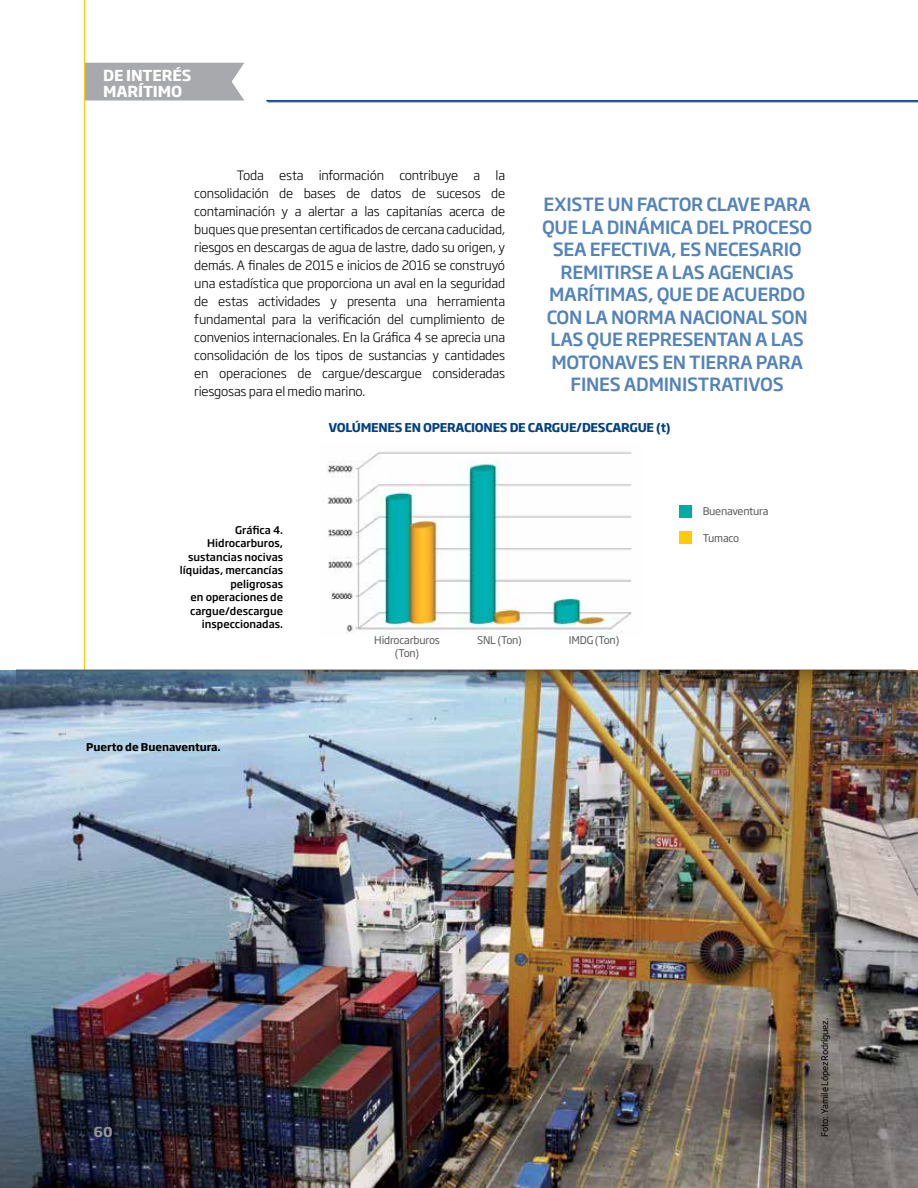
<style>
.page{position:relative;width:918px;height:1188px;background:#fff}
.page>*{position:absolute;margin:0;border:0;box-sizing:border-box;transform-origin:0 0}
.t1{font:500 18px/22.5px "Soho Gothic Pro";letter-spacing:-.015em;color:#5383b8;text-align:center}
.t2{font:700 15px/16.2px "Soho Gothic Pro";letter-spacing:-.01em;color:#fff}
.t3{font:700 13.5px "Soho Gothic Pro";color:#939598}
.t4{font:300 12.75px/18px "Soho Gothic Pro";letter-spacing:-.015em;color:#000;text-align:justify}
.t5{font:700 12px "Soho Gothic Pro";letter-spacing:-.02em;color:#004282}
.t6{font:500 10.5px/13.5px "Soho Gothic Pro";color:#000;text-align:right}
.t7{font:10.5px/13.5px "Soho Gothic Pro";letter-spacing:-.02em;color:#58595b;text-align:center}
.t8{font:700 10.5px "Soho Gothic Pro";color:#000}
.t9{font:9px "Soho Gothic Pro";letter-spacing:-.02em;color:#000}
</style>
<div class="page">
<img style="left:327px;top:451px;width:305px;height:183px">
<svg style="left:85px;top:63px;width:159px;height:38px;background:#abadaf"></svg>
<hr style="left:84px;top:0;width:1px;height:1188px;background:#ffcb05">
<hr style="left:266px;top:100px;width:652px;height:1px;background:#023f88">
<img style="left:0;top:670px;width:918px;height:518px">
<hr style="left:268px;top:101px;width:650px;height:1px;background:#023f88">
<div style="left:679px;top:505px;width:13px;height:13px;background:#00aaa6"></div>
<div style="left:679px;top:531px;width:13px;height:13px;background:#ffcb05"></div>
<img style="left:17px;top:669px;width:879px;height:41px">
<p class="t2" style="left:103px;top:66px;width:90px">DE INTERÉS<br>MARÍTIMO</p>
<p class="t4" style="left:194px;top:166px;width:312px;text-indent:43px">Toda esta información contribuye a la consolidación de bases de datos de sucesos de contaminación y a alertar a las capitanías acerca de buques que presentan certificados de cercana caducidad, riesgos en descargas de agua de lastre, dado su origen, y demás. A finales de 2015 e inicios de 2016 se construyó una estadística que proporciona un aval en la seguridad de estas actividades y presenta una herramienta fundamental para la verificación del cumplimiento de convenios internacionales. En la Gráfica 4 se aprecia una consolidación de los tipos de sustancias y cantidades en operaciones de cargue/descargue consideradas riesgosas para el medio marino.</p>
<h1 class="t1" style="left:542px;top:192px;width:272px">EXISTE UN FACTOR CLAVE PARA<br>QUE LA DINÁMICA DEL PROCESO<br>SEA EFECTIVA, ES NECESARIO<br>REMITIRSE A LAS AGENCIAS<br>MARÍTIMAS, QUE DE ACUERDO<br>CON LA NORMA NACIONAL SON<br>LAS QUE REPRESENTAN A LAS<br>MOTONAVES EN TIERRA PARA<br>FINES ADMINISTRATIVOS</h1>
<p class="t6" style="left:180px;top:522px;width:105px">Gráfica 4.<br>Hidrocarburos, sustancias nocivas líquidas, mercancías peligrosas<br>en operaciones de cargue/descargue inspeccionadas.</p>
<p class="t8" style="left:86px;top:739px;width:136px">Puerto de Buenaventura.</p>
<p class="t5" style="left:329px;top:418px;width:344px">VOLÚMENES EN OPERACIONES DE CARGUE/DESCARGUE (t)</p>
<p class="t7" style="left:703px;top:504px;width:67px">Buenaventura</p>
<p class="t7" style="left:703px;top:531px;width:38px">Tumaco</p>
<p class="t7" style="left:374px;top:632px;width:67px">Hidrocarburos (Ton)</p>
<p class="t7" style="left:477px;top:632px;width:46px">SNL (Ton)</p>
<p class="t7" style="left:569px;top:632px;width:52px">IMDG (Ton)</p>
<p class="t3" style="left:94px;top:1122px;width:20px">60</p>
<p class="t9" style="left:818px;top:1137px;width:120px;rotate:-90deg">Foto: Yamile López Rodríguez.</p>
</div>
